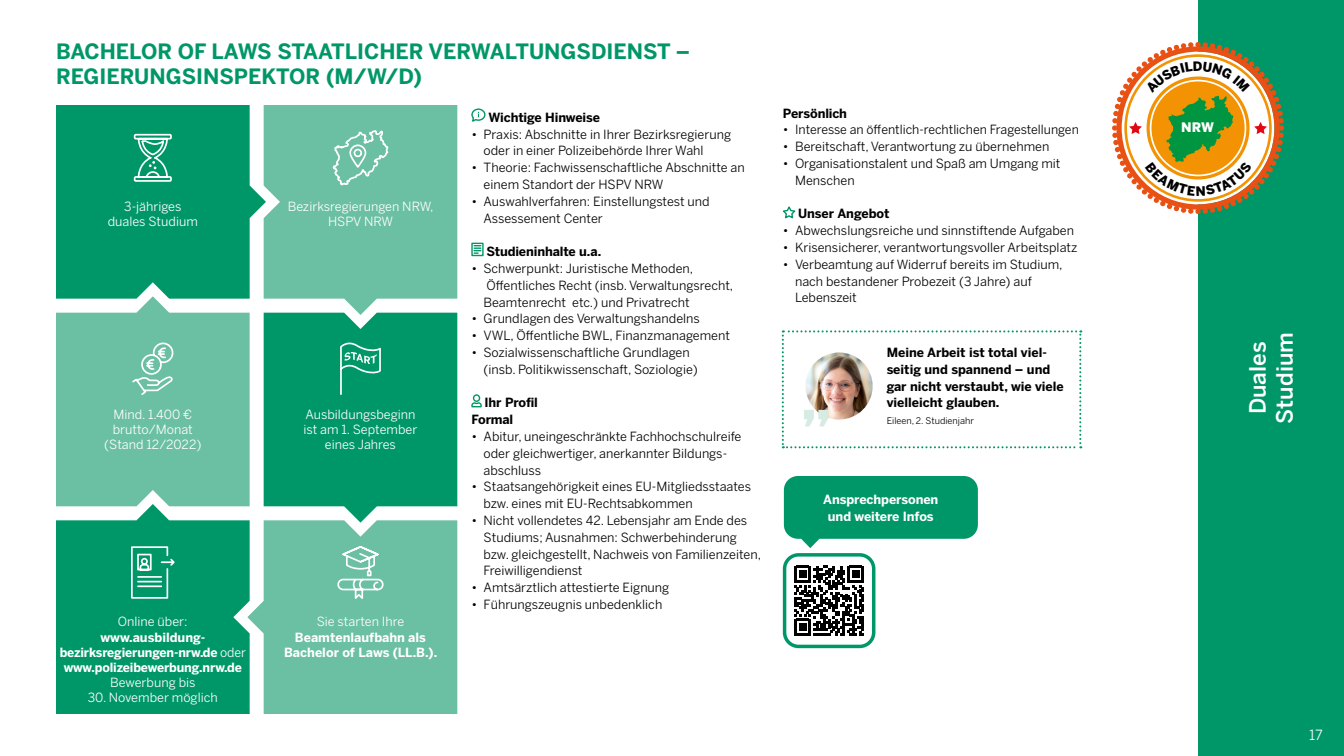
<style>
.page{position:relative;width:1344px;height:756px;background:#fff}
.page>*{position:absolute;margin:0;border:0;box-sizing:border-box;transform-origin:0 0}
.t1{font:500 22.4px "Benton Sans";color:#fff}
.H2_digital{font:700 21px/25.2px "Benton Sans";color:#009768}
.t2{font:14px "Benton Sans";color:#fff}
.t3{font:900 13.05px "Benton Sans";color:#fff}
.Fließtext_schwarz{font:12.6px/16.8px "Benton Sans";color:#000}
.Fließtext_schwarz-2{font:12.6px/15.1px "Benton Sans";color:#fff;text-align:center}
.Fließtext_schwarz-3{font:700 12.6px/16.8px "Benton Sans";letter-spacing:-.005em;color:#000}
.Fließtext_schwarz-4{font:700 12.6px/15.1px "Benton Sans";letter-spacing:-.01em;color:#fff;text-align:center}
.Fließtext_schwarz-5{font:9.1px "Benton Sans";color:#000}
.s1{font-weight:400}
</style>
<div class="page">
<div style="left:1198px;top:0;width:146px;height:756px;background:#009768"></div>
<svg style="left:56px;top:105px;width:401px;height:609px;background:#47b290"></svg>
<svg style="left:471px;top:108px;width:15px;height:14px"></svg>
<div style="left:471px;top:243px;width:13px;height:13px;border:1px solid #009768"></div>
<svg style="left:474px;top:245px;width:7px;height:9px"></svg>
<svg style="left:471px;top:394px;width:11px;height:14px"></svg>
<svg style="left:783px;top:206px;width:13px;height:13px"></svg>
<svg style="left:782px;top:330px;width:299px;height:118px"></svg>
<svg style="left:794px;top:566px;width:70px;height:70px"></svg>
<div style="left:783px;top:553px;width:92px;height:95px;border:4px solid #009768;border-radius:14px"></div>
<div style="left:784px;top:476px;width:194px;height:63px;background:#009768;border-radius:14px"></div>
<svg style="left:801px;top:538px;width:18px;height:10px"></svg>
<svg style="left:1112px;top:42px;width:172px;height:172px"></svg>
<p class="H2_digital" style="left:56px;top:38px;width:636px">BACHELOR OF LAWS STAATLICHER VERWALTUNGSDIENST –<br>REGIERUNGSINSPEKTOR (M/W/D)</p>
<p class="Fließtext_schwarz-3" style="left:488px;top:109px;width:113px">Wichtige Hinweise</p>
<p class="Fließtext_schwarz" style="left:484px;top:125px;width:249px;text-indent:-12px">• Praxis: Abschnitte in Ihrer Bezirksregierung oder in einer Polizeibehörde Ihrer Wahl</p>
<p class="Fließtext_schwarz" style="left:484px;top:159px;width:263px;text-indent:-12px">• Theorie: Fachwissenschaftliche Abschnitte an einem Standort der HSPV NRW</p>
<p class="Fließtext_schwarz" style="left:484px;top:193px;width:228px;text-indent:-12px">• Auswahlverfahren: Einstellungstest und<br>Assessement Center</p>
<p class="Fließtext_schwarz-3" style="left:486px;top:243px;width:117px">Studieninhalte u.a.</p>
<p class="Fließtext_schwarz" style="left:484px;top:260px;width:251px;text-indent:-12px">• Schwerpunkt: Juristische Methoden,<br>Öffentliches Recht (insb. Verwaltungsrecht,<br>Beamtenrecht etc.) und Privatrecht</p>
<p class="Fließtext_schwarz" style="left:471px;top:310px;width:230px">• Grundlagen des Verwaltungshandelns</p>
<p class="Fließtext_schwarz" style="left:471px;top:327px;width:260px">• VWL, Öffentliche BWL, Finanzmanagement</p>
<p class="Fließtext_schwarz" style="left:484px;top:344px;width:216px;text-indent:-12px">• Sozialwissenschaftliche Grundlagen (insb. Politikwissenschaft, Soziologie)</p>
<p class="Fließtext_schwarz-3" style="left:485px;top:394px;width:55px">Ihr Profil</p>
<p class="Fließtext_schwarz-3" style="left:471px;top:411px;width:44px">Formal</p>
<p class="Fließtext_schwarz" style="left:471px;top:428px;width:272px">• Abitur, uneingeschränkte Fachhochschulreife</p>
<p class="Fließtext_schwarz" style="left:484px;top:445px;width:245px">oder gleichwertiger, anerkannter Bildungs&shy;abschluss</p>
<p class="Fließtext_schwarz" style="left:484px;top:478px;width:269px;text-indent:-12px">• Staatsangehörigkeit eines EU-Mitgliedsstaates bzw. eines mit EU-Rechtsabkommen</p>
<p class="Fließtext_schwarz" style="left:484px;top:512px;width:279px;text-indent:-12px">• Nicht vollendetes 42. Lebensjahr am Ende des Studiums; Ausnahmen: Schwerbehinderung bzw. gleichgestellt, Nachweis von Familienzeiten, Freiwilligendienst</p>
<p class="Fließtext_schwarz" style="left:471px;top:579px;width:200px">• Amtsärztlich attestierte Eignung</p>
<p class="Fließtext_schwarz" style="left:471px;top:596px;width:192px">• Führungszeugnis unbedenklich</p>
<p class="Fließtext_schwarz-2" style="left:124px;top:199px;width:59px">3-jähriges</p>
<p class="Fließtext_schwarz-2" style="left:108px;top:214px;width:92px">duales Studium</p>
<p class="Fließtext_schwarz-2" style="left:288px;top:199px;width:147px">Bezirksregierungen NRW,<br>HSPV NRW</p>
<p class="Fließtext_schwarz-2" style="left:113px;top:407px;width:80px">Mind. 1.400 €</p>
<p class="Fließtext_schwarz-2" style="left:113px;top:422px;width:82px">brutto/Monat</p>
<p class="Fließtext_schwarz-2" style="left:104px;top:437px;width:99px">(Stand 12/2022)</p>
<p class="Fließtext_schwarz-2" style="left:305px;top:407px;width:112px">Ausbildungsbeginn</p>
<p class="Fließtext_schwarz-2" style="left:304px;top:422px;width:115px">ist am 1. September</p>
<p class="Fließtext_schwarz-2" style="left:325px;top:437px;width:73px">eines Jahres</p>
<p class="Fließtext_schwarz-2" style="left:118px;top:614px;width:71px">Online über:</p>
<p class="Fließtext_schwarz-4" style="left:60px;top:629px;width:188px">www.ausbildung&shy;bezirksregierungen-nrw.de <span class="s1">oder </span>www.polizeibewerbung.nrw.de</p>
<p class="Fließtext_schwarz-2" style="left:110px;top:675px;width:87px">Bewerbung bis</p>
<p class="Fließtext_schwarz-2" style="left:88px;top:690px;width:131px">30. November möglich</p>
<p class="Fließtext_schwarz-2" style="left:317px;top:614px;width:89px">Sie starten Ihre</p>
<p class="Fließtext_schwarz-4" style="left:295px;top:629px;width:133px">Beamtenlaufbahn als</p>
<p class="Fließtext_schwarz-4" style="left:284px;top:644px;width:155px">Bachelor of Laws (LL.B.).</p>
<p class="Fließtext_schwarz-3" style="left:783px;top:104px;width:66px">Persönlich</p>
<p class="Fließtext_schwarz" style="left:783px;top:121px;width:298px">• Interesse an öffentlich-rechtlichen Fragestellungen</p>
<p class="Fließtext_schwarz" style="left:783px;top:138px;width:268px">• Bereitschaft, Verantwortung zu übernehmen</p>
<p class="Fließtext_schwarz" style="left:795px;top:155px;width:267px;text-indent:-12px">• Organisationstalent und Spaß am Umgang mit<br>Menschen</p>
<p class="Fließtext_schwarz-3" style="left:798px;top:205px;width:93px">Unser Angebot</p>
<p class="Fließtext_schwarz" style="left:783px;top:222px;width:293px">• Abwechslungsreiche und sinnstiftende Aufgaben</p>
<p class="Fließtext_schwarz" style="left:783px;top:239px;width:296px">• Krisensicherer, verantwortungsvoller Arbeitsplatz</p>
<p class="Fließtext_schwarz" style="left:795px;top:256px;width:269px;text-indent:-12px">• Verbeamtung auf Widerruf bereits im Studium, nach bestandener Probezeit (3 Jahre) auf<br>Lebenszeit</p>
<p class="Fließtext_schwarz-3" style="left:887px;top:344px;width:179px">Meine Arbeit ist total viel&shy;seitig und spannend – und gar nicht verstaubt, wie viele vielleicht glauben.</p>
<p class="Fließtext_schwarz-5" style="left:887px;top:416px;width:89px">Eileen, 2. Studienjahr</p>
<p class="Fließtext_schwarz-4" style="left:823px;top:492px;width:117px">Ansprechpersonen</p>
<p class="Fließtext_schwarz-4" style="left:828px;top:508px;width:107px">und weitere Infos</p>
<p class="t3" style="left:1181px;top:119px;width:34px">NRW</p>
<h2 class="t1" style="left:1244px;top:414px;width:74px;rotate:-90deg">Duales</h2>
<h2 class="t1" style="left:1271px;top:424px;width:93px;rotate:-90deg">Studium</h2>
<p class="t2" style="left:1309px;top:727px;width:15px">17</p>
</div>
